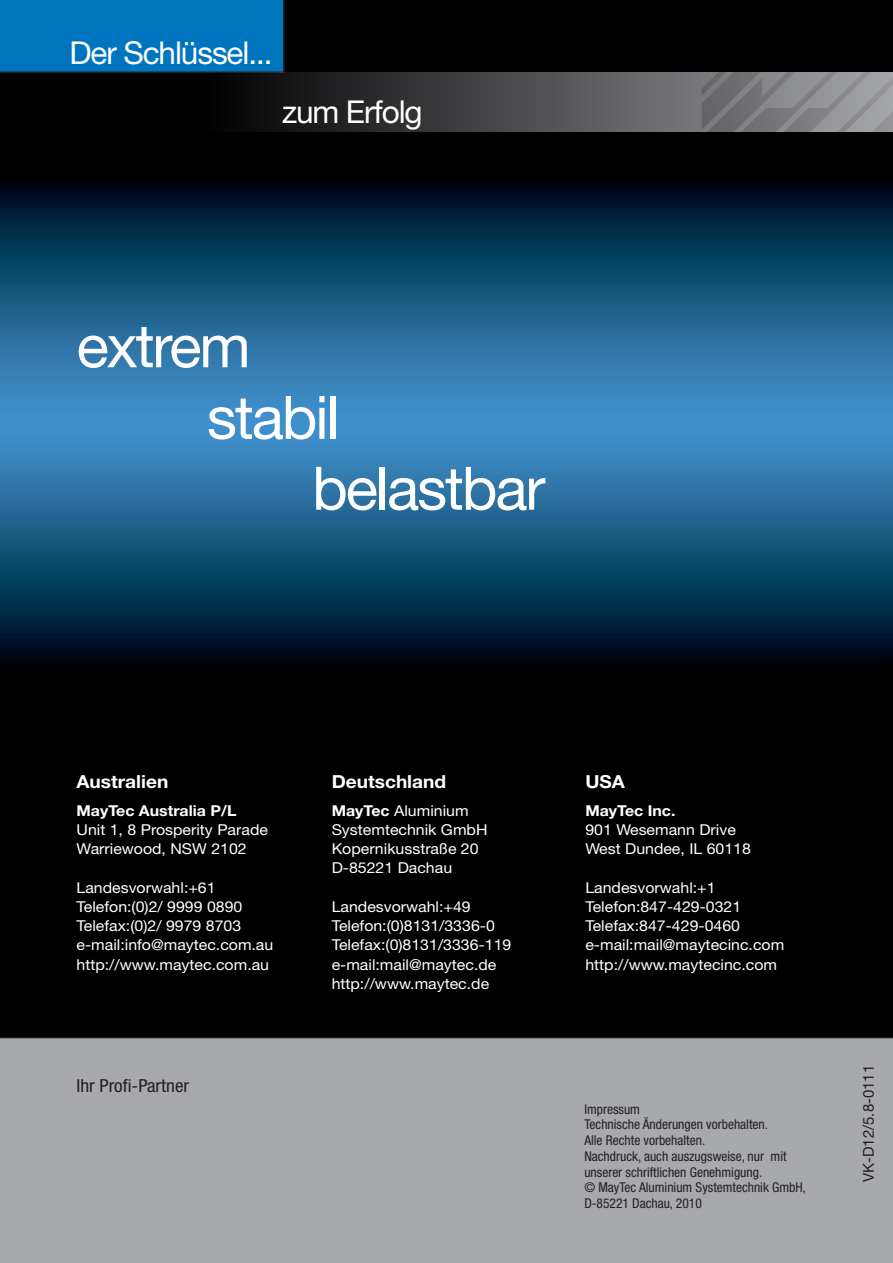
<style>
.page{position:relative;width:893px;height:1263px;background:#fff}
.page>*{position:absolute;margin:0;border:0;box-sizing:border-box;transform-origin:0 0}
.t1{font:60px "Helvetica Neue LT Std";letter-spacing:-.035em;color:#fff}
.t2{font:31.5px "Helvetica Neue LT Std";letter-spacing:-.035em;color:#fff}
.t3{font:700 18px "Helvetica Neue LT Std";color:#fff;scale:1.06 1}
.t4{font:condensed 18px "Helvetica Neue LT Std";color:#231f20;scale:1.06 1}
.t5{font:15px/19.2px "Helvetica Neue LT Std";color:#fff;scale:1.06 1}
.t6{font:700 15px "Helvetica Neue LT Std";color:#fff;scale:1.06 1}
.t7{font:15px "Helvetica Neue LT Std";color:#231f20}
.t8{font:condensed 13.5px/15.8px "Helvetica Neue LT Std";color:#231f20}
.s1{font-weight:700}
</style>
<div class="page">
<div style="left:0;top:0;width:893px;height:1046px;background:#000001"></div>
<svg style="left:0;top:182px;width:893px;height:478px;background:#19547c"></svg>
<div style="left:0;top:1037px;width:893px;height:226px;background:#a8a9ad"></div>
<div style="left:0;top:0;width:285px;height:73px;background:#0075bf"></div>
<svg style="left:191px;top:72px;width:511px;height:60px"></svg>
<svg style="left:702px;top:72px;width:191px;height:60px;background:#858689"></svg>
<h2 class="t2" style="left:70px;top:34px;width:204px">Der Schlüssel...</h2>
<h2 class="t2" style="left:282px;top:93px;width:142px">zum Erfolg</h2>
<h1 class="t1" style="left:77px;top:310px;width:176px">extrem</h1>
<h1 class="t1" style="left:207px;top:382px;width:134px">stabil</h1>
<h1 class="t1" style="left:312px;top:453px;width:235px">belastbar</h1>
<p class="t3" style="left:77px;top:770px;width:88px">Australien</p>
<p class="t6" style="left:77px;top:801px;width:152px">MayTec Australia P/L</p>
<p class="t5" style="left:77px;top:820px;width:182px">Unit 1, 8 Prosperity Parade<br>Warriewood, NSW 2102</p>
<p class="t5" style="left:77px;top:877px;width:187px">Landesvorwahl:+61<br>Telefon:(0)2/ 9999 0890<br>Telefax:(0)2/ 9979 8703 e-mail:info@maytec.com.au http://www.maytec.com.au</p>
<p class="t4" style="left:77px;top:1075px;width:108px">Ihr Profi-Partner</p>
<p class="t3" style="left:332px;top:770px;width:109px">Deutschland</p>
<p class="t5" style="left:332px;top:800px;width:149px"><span class="s1">MayTec</span> Aluminium<br>Systemtechnik GmbH<br>Kopernikusstraße 20<br>D-85221 Dachau</p>
<p class="t5" style="left:332px;top:897px;width:171px">Landesvorwahl:+49<br>Telefon:(0)8131/3336-0<br>Telefax:(0)8131/3336-119 e-mail:mail@maytec.de http://www.maytec.de</p>
<p class="t3" style="left:585px;top:770px;width:39px">USA</p>
<p class="t6" style="left:585px;top:801px;width:86px">MayTec Inc.</p>
<p class="t5" style="left:585px;top:820px;width:158px">901 Wesemann Drive<br>West Dundee, IL 60118</p>
<p class="t5" style="left:585px;top:877px;width:189px">Landesvorwahl:+1<br>Telefon:847-429-0321<br>Telefax:847-429-0460 e-mail:mail@maytecinc.com http://www.maytecinc.com</p>
<p class="t8" style="left:584px;top:1101px;width:221px">Impressum<br>Technische Änderungen vorbehalten.<br>Alle Rechte vorbehalten.<br>Nachdruck, auch auszugsweise, nur mit unserer schriftlichen Genehmigung.<br>© MayTec Aluminium Systemtechnik GmbH,<br>D-85221 Dachau, 2010</p>
<p class="t7" style="left:860px;top:1182px;width:119px;rotate:-90deg">VK-D12/5.8-0111</p>
</div>
